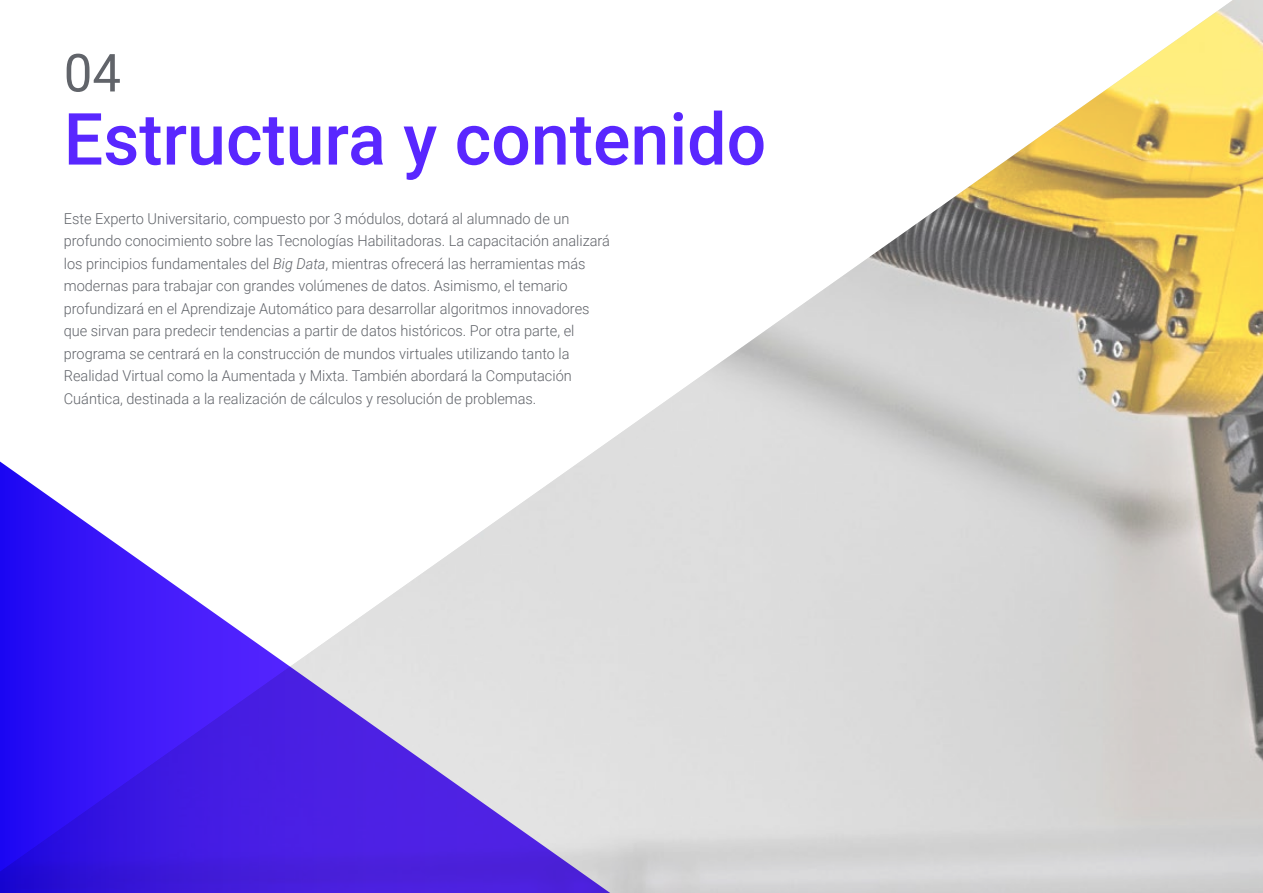
<style>
.page{position:relative;width:1263px;height:893px;background:#fff}
.page>*{position:absolute;margin:0;border:0;box-sizing:border-box;transform-origin:0 0}
.t1{font:500 72px "Roboto";color:#5927ff}
.t2{font:52.5px "Roboto";color:#61646a}
.t3{font:300 15px/22.5px "Roboto";color:#61646a}
.s1{font-style:italic}
</style>
<div class="page">
<img style="left:602px;top:0;width:661px;height:893px">
<svg style="left:0;top:446px;width:640px;height:447px"></svg>
<h2 class="t2" style="left:64px;top:36px;width:59px">04</h2>
<h1 class="t1" style="left:64px;top:89px;width:704px">Estructura y contenido</h1>
<p class="t3" style="left:64px;top:207px;width:548px">Este Experto Universitario, compuesto por 3 módulos, dotará al alumnado de un profundo conocimiento sobre las Tecnologías Habilitadoras. La capacitación analizará los principios fundamentales del <span class="s1">Big Data</span>, mientras ofrecerá las herramientas más modernas para trabajar con grandes volúmenes de datos. Asimismo, el temario profundizará en el Aprendizaje Automático para desarrollar algoritmos innovadores que sirvan para predecir tendencias a partir de datos históricos. Por otra parte, el programa se centrará en la construcción de mundos virtuales utilizando tanto la Realidad Virtual como la Aumentada y Mixta. También abordará la Computación Cuántica, destinada a la realización de cálculos y resolución de problemas.</p>
</div>
